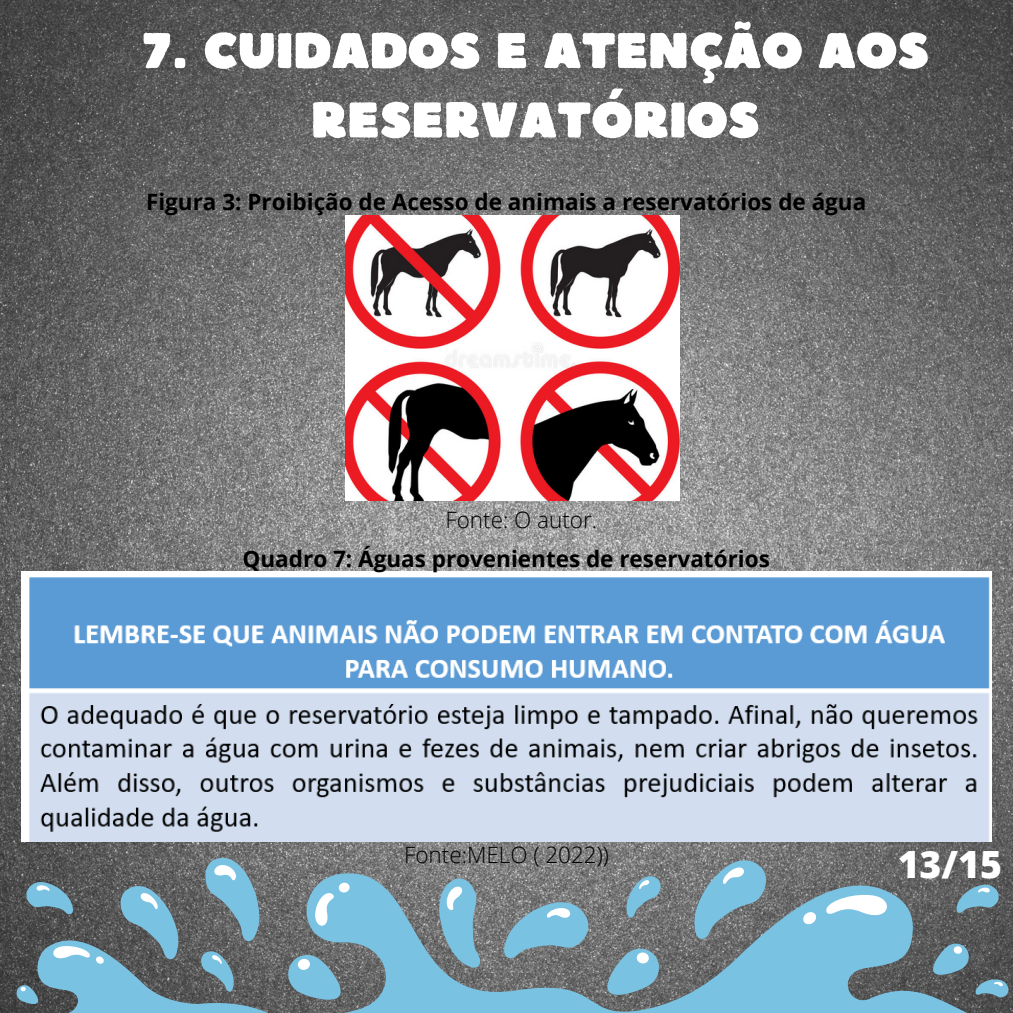
<style>
.page{position:relative;width:1013px;height:1013px;background:#fff}
.page>*{position:absolute;margin:0;border:0;box-sizing:border-box;transform-origin:0 0}
.t1{font:50px/69.4px "Boulder";color:#fff;text-align:center}
.t2{font:800 37.5px "Open Sans";color:#fff}
.t3{font:700 22.5px "Open Sans";color:#000}
.t4{font:300 22.5px "Open Sans";color:#000}
</style>
<div class="page">
<img style="left:0;top:0;width:1012px;height:1012px">
<svg style="left:7px;top:859px;width:1005px;height:153px;background:#6d8691"></svg>
<svg style="left:285px;top:952px;width:60px;height:52px;background:#7499a9"></svg>
<svg style="left:313px;top:882px;width:37px;height:48px"></svg>
<svg style="left:501px;top:886px;width:91px;height:74px;background:#7c9aa8"></svg>
<svg style="left:825px;top:892px;width:70px;height:31px"></svg>
<svg style="left:802px;top:911px;width:14px;height:14px"></svg>
<svg style="left:428px;top:875px;width:54px;height:95px;background:#7d9fae"></svg>
<svg style="left:603px;top:945px;width:58px;height:55px;background:#789bab"></svg>
<svg style="left:693px;top:841px;width:77px;height:101px;background:#7b96a2"></svg>
<svg style="left:15px;top:983px;width:25px;height:23px"></svg>
<svg style="left:930px;top:941px;width:79px;height:58px;background:#5f717a"></svg>
<svg style="left:117px;top:870px;width:63px;height:93px;background:#6a8490"></svg>
<svg style="left:955px;top:876px;width:45px;height:38px;background:#6c8a98"></svg>
<svg style="left:199px;top:844px;width:62px;height:149px;background:#708791"></svg>
<svg style="left:48px;top:944px;width:56px;height:20px"></svg>
<svg style="left:24px;top:872px;width:50px;height:43px;background:#668390"></svg>
<svg style="left:625px;top:867px;width:38px;height:52px;background:#7b95a1"></svg>
<img style="left:22px;top:571px;width:969px;height:270px">
<img style="left:345px;top:215px;width:334px;height:285px">
<p class="t1" style="left:141px;top:14px;width:789px">7. CUIDADOS E ATENÇÃO AOS<br>RESERVATÓRIOS</p>
<p class="t3" style="left:146px;top:186px;width:721px">Figura 3: Proibição de Acesso de animais a reservatórios de água</p>
<p class="t4" style="left:445px;top:503px;width:153px">Fonte: O autor.</p>
<p class="t3" style="left:243px;top:542px;width:528px">Quadro 7: Águas provenientes de reservatórios</p>
<p class="t4" style="left:404px;top:839px;width:206px">Fonte:MELO ( 2022))</p>
<p class="t2" style="left:897px;top:838px;width:106px">13/15</p>
</div>
